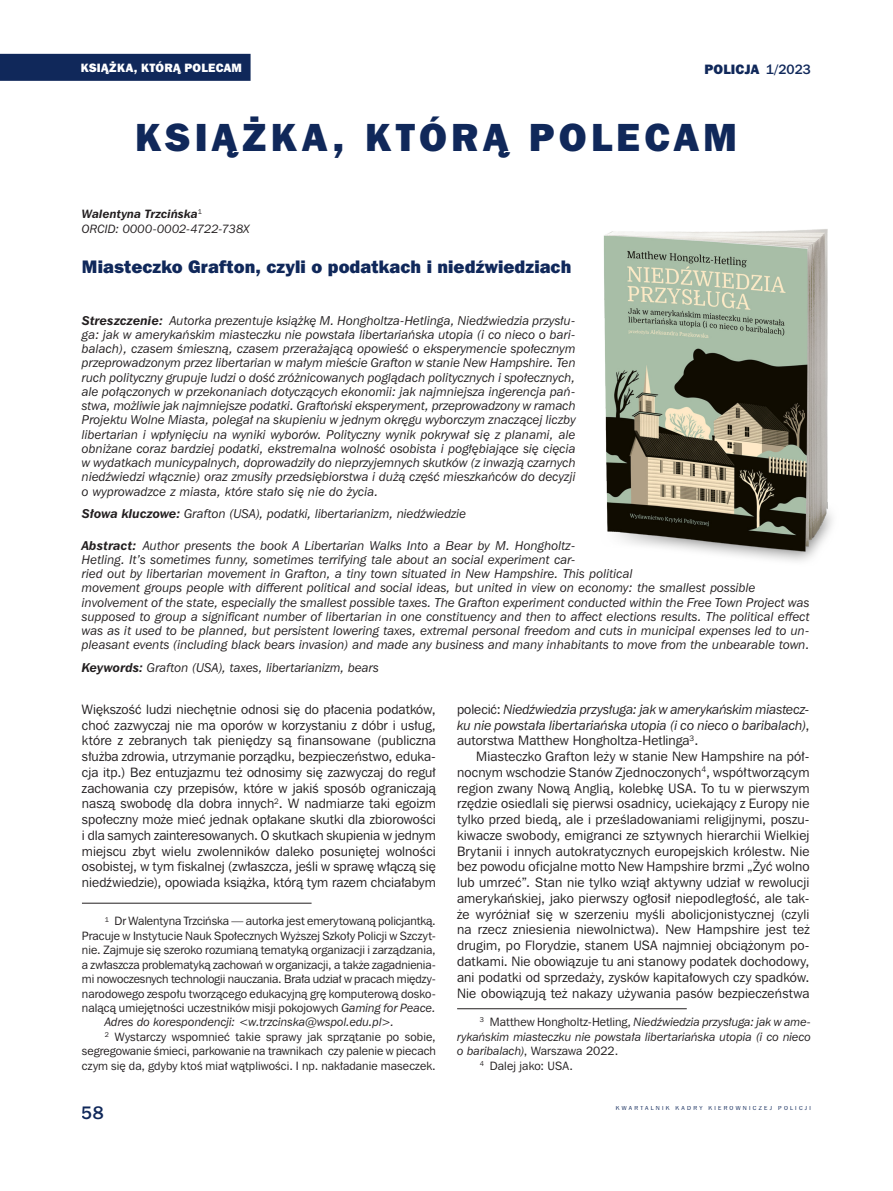
<style>
.page{position:relative;width:893px;height:1191px;background:#fff}
.page>*{position:absolute;margin:0;border:0;box-sizing:border-box;transform-origin:0 0}
.Tytuł_działu{font:39px "Frnk Goth ITC Hv PL";letter-spacing:.11em;color:#10285a}
.Tytuł_artykułu_PL{font:18px "Frnk Goth ITC Hv PL";letter-spacing:.005em;color:#10285a}
.t1{font:18px "Frnk Goth ITC Md PL";color:#10285a}
._1_Prosty_Tekst_z_ak{font:13.5px/15.8px "Frnk Goth ITC Bk PL";letter-spacing:.015em;color:#231f20}
._2_Prosty_Tekst_bez{font:13.5px/15.8px "Frnk Goth ITC Bk PL";letter-spacing:.005em;color:#231f20;text-align:justify}
.t2{font:italic 13.5px/15.8px "Frnk Goth ITC Bk PL";letter-spacing:.005em;color:#231f20;text-align:justify}
.Nagłówek_mastera{font:13.5px "Frnk Goth ITC Hv PL";letter-spacing:.015em;color:#10285a}
.t3{font:italic 12.75px/14.2px "Frnk Goth ITC Bk PL";letter-spacing:.015em;color:#231f20;text-align:justify}
.Przypis_dolny{font:12px/14.4px "Frnk Goth ITC Bk PL";letter-spacing:.005em;color:#231f20}
.Przypis_dolny-2{font:italic 12px/14.4px "Frnk Goth ITC Bk PL";letter-spacing:.01em;color:#231f20;text-align:justify}
.ŻYWA_PAGINA_DZIAŁU_L{font:12px "Frnk Goth ITC Hv PL";letter-spacing:.02em;color:#fff}
.Autor_1{font:italic 12px "Frnk Goth ITC Dm PL";letter-spacing:.01em;color:#231f20}
.t4{font:6px "Frnk Goth ITC Bk PL";letter-spacing:.38em;color:#10285a}
.s1{font-family:"Frnk Goth ITC Md PL"}
.s2{font-family:"Frnk Goth ITC Dm PL"}
.s3{font-style:italic}
.s4{font-style:normal}
</style>
<div class="page">
<div style="left:0;top:54px;width:251px;height:27px;background:#10285a"></div>
<img style="left:603px;top:229px;width:230px;height:332px">
<hr style="left:82px;top:902px;width:230px;height:1px;background:#231f20">
<hr style="left:457px;top:1008px;width:230px;height:1px;background:#231f20">
<p class="ŻYWA_PAGINA_DZIAŁU_L" style="left:81px;top:60px;width:163px">KSIĄŻKA, KTÓRĄ POLECAM</p>
<p class="Nagłówek_mastera" style="left:704px;top:61px;width:108px">POLICJA <span class="s1">1/2023</span></p>
<p class="Tytuł_działu" style="left:135px;top:112px;width:603px">KSIĄŻKA, KTÓRĄ POLECAM</p>
<p class="Autor_1" style="left:82px;top:206px;width:121px">Walentyna Trzcińska<sup>1</sup></p>
<p class="Przypis_dolny-2" style="left:82px;top:221px;width:169px">ORCID: 0000-0002-4722-738X</p>
<p class="Tytuł_artykułu_PL" style="left:82px;top:255px;width:491px">Miasteczko Grafton, czyli o podatkach i niedźwiedziach</p>
<p class="t3" style="left:82px;top:313px;width:495px"><span class="s2">Streszczenie:</span> Autorka prezentuje książkę M. Hongholtza-Hetlinga, Niedźwiedzia przysłu&shy;ga: jak w amerykańskim miasteczku nie powstała libertariańska utopia (i co nieco o bari&shy;balach), czasem śmieszną, czasem przerażającą opowieść o eksperymencie społecznym przeprowadzonym przez libertarian w małym mieście Grafton w stanie New Hampshire. Ten ruch polityczny grupuje ludzi o dość zróżnicowanych poglądach politycznych i społecznych, ale połączonych w przekonaniach dotyczących ekonomii: jak najmniejsza ingerencja pań&shy;stwa, możliwie jak najmniejsze podatki. Graftoński eksperyment, przeprowadzony w ramach Projektu Wolne Miasta, polegał na skupieniu w jednym okręgu wyborczym znaczącej liczby libertarian i wpłynięciu na wyniki wyborów. Polityczny wynik pokrywał się z planami, ale obniżane coraz bardziej podatki, ekstremalna wolność osobista i pogłębiające się cięcia w wydatkach municypalnych, doprowadziły do nieprzyjemnych skutków (z inwazją czarnych niedźwiedzi włącznie) oraz zmusiły przedsiębiorstwa i dużą część mieszkańców do decyzji o wyprowadzce z miasta, które stało się nie do życia.</p>
<p class="t3" style="left:82px;top:506px;width:386px"><span class="s2">Słowa kluczowe:</span> Grafton (USA), podatki, libertarianizm, niedźwiedzie</p>
<p class="t3" style="left:82px;top:538px;width:729px;text-align:left"><span class="s2">Abstract:</span> Author presents the book A Libertarian Walks Into a Bear by M. Hongholtz-<br>Hetling. It’s sometimes funny, sometimes terrifying tale about an social experiment car-<br>ried out by libertarian movement in Grafton, a tiny town situated in New Hampshire. This political<br>movement groups people with different political and social ideas, but united in view on economy: the smallest possible involvement of the state, especially the smallest possible taxes. The Grafton experiment conducted within the Free Town Project was supposed to group a significant number of libertarian in one constituency and then to affect elections results. The political effect was as it used to be planned, but persistent lowering taxes, extremal personal freedom and cuts in municipal expenses led to un&shy;pleasant events (including black bears invasion) and made any business and many inhabitants to move from the unbearable town.</p>
<p class="t3" style="left:82px;top:660px;width:298px"><span class="s2">Keywords:</span> Grafton (USA), taxes, libertarianizm, bears</p>
<p class="_2_Prosty_Tekst_bez" style="left:82px;top:701px;width:355px">Większość ludzi niechętnie odnosi się do płacenia podatków, choć zazwyczaj nie ma oporów w korzystaniu z dóbr i usług, które z zebranych tak pieniędzy są finansowane (publiczna służba zdrowia, utrzymanie porządku, bezpieczeństwo, eduka&shy;cja itp.) Bez entuzjazmu też odnosimy się zazwyczaj do reguł zachowania czy przepisów, które w jakiś sposób ograniczają naszą swobodę dla dobra innych<sup>2</sup>. W nadmiarze taki egoizm społeczny może mieć jednak opłakane skutki dla zbiorowości i dla samych zainteresowanych. O skutkach skupienia w jednym miejscu zbyt wielu zwolenników daleko posuniętej wolności osobistej, w tym fiskalnej (zwłaszcza, jeśli w sprawę włączą się niedźwiedzie), opowiada książka, którą tym razem chciałabym</p>
<p class="Przypis_dolny" style="left:82px;top:914px;width:355px;text-indent:23px"><sup>1</sup> Dr Walentyna Trzcińska — autorka jest emerytowaną policjantką.<br>Pracuje w Instytucie Nauk Społecznych Wyższej Szkoły Policji w Szczyt&shy;nie. Zajmuje się szeroko rozumianą tematyką organizacji i zarządzania, a zwłaszcza problematyką zachowań w organizacji, a także zagadnienia&shy;mi nowoczesnych technologii nauczania. Brała udział w pracach między&shy;narodowego zespołu tworzącego edukacyjną grę komputerową dosko&shy;nalącą umiejętności uczestników misji pokojowych <span class="s3">Gaming for Peace.</span></p>
<p class="Przypis_dolny-2" style="left:105px;top:1014px;width:291px">Adres do korespondencji: &lt;w.trzcinska@wspol.edu.pl&gt;.</p>
<p class="Przypis_dolny" style="left:82px;top:1029px;width:355px;text-align:justify;text-indent:23px"><sup>2</sup> Wystarczy wspomnieć takie sprawy jak sprzątanie po sobie, segregowanie śmieci, parkowanie na trawnikach czy palenie w piecach czym się da, gdyby ktoś miał wątpliwości. I np. nakładanie maseczek.</p>
<p class="t2" style="left:457px;top:701px;width:354px"><span class="s4">polecić:</span> Niedźwiedzia przysługa: jak w amerykańskim miastecz&shy;ku nie powstała libertariańska utopia (i co nieco o baribalach)<span class="s4">, autorstwa Matthew Hongholtza-Hetlinga</span><sup>3</sup><span class="s4">.</span></p>
<p class="_1_Prosty_Tekst_z_ak" style="left:457px;top:748px;width:354px;text-indent:19px">Miasteczko Grafton leży w stanie New Hampshire na pół&shy;nocnym wschodzie Stanów Zjednoczonych<sup>4</sup>, współtworzącym region zwany Nową Anglią, kolebkę USA. To tu w pierwszym rzędzie osiedlali się pierwsi osadnicy, uciekający z Europy nie tylko przed biedą, ale i prześladowaniami religijnymi, poszu&shy;kiwacze swobody, emigranci ze sztywnych hierarchii Wielkiej Brytanii i innych autokratycznych europejskich królestw. Nie bez powodu oficjalne motto New Hampshire brzmi „Żyć wolno lub umrzeć”. Stan nie tylko wziął aktywny udział w rewolucji amerykańskiej, jako pierwszy ogłosił niepodległość, ale tak&shy;że wyróżniał się w szerzeniu myśli abolicjonistycznej (czyli na rzecz zniesienia niewolnictwa). New Hampshire jest też drugim, po Florydzie, stanem USA najmniej obciążonym po&shy;datkami. Nie obowiązuje tu ani stanowy podatek dochodowy, ani podatki od sprzedaży, zysków kapitałowych czy spadków.<br>Nie obowiązują też nakazy używania pasów bezpieczeństwa</p>
<p class="Przypis_dolny-2" style="left:457px;top:1014px;width:355px;text-indent:23px"><sup>3</sup> <span class="s4">Matthew Hongholtz-Hetling,</span> Niedźwiedzia przysługa: jak w ame&shy;rykańskim miasteczku nie powstała libertariańska utopia (i co nieco o baribalach)<span class="s4">, Warszawa 2022.</span></p>
<p class="Przypis_dolny" style="left:480px;top:1058px;width:93px"><sup>4</sup> Dalej jako: USA.</p>
<h2 class="t1" style="left:82px;top:1101px;width:23px">58</h2>
<p class="t4" style="left:616px;top:1104px;width:197px">KWARTALNIK KADRY KIEROWNICZEJ POLICJI</p>
</div>
